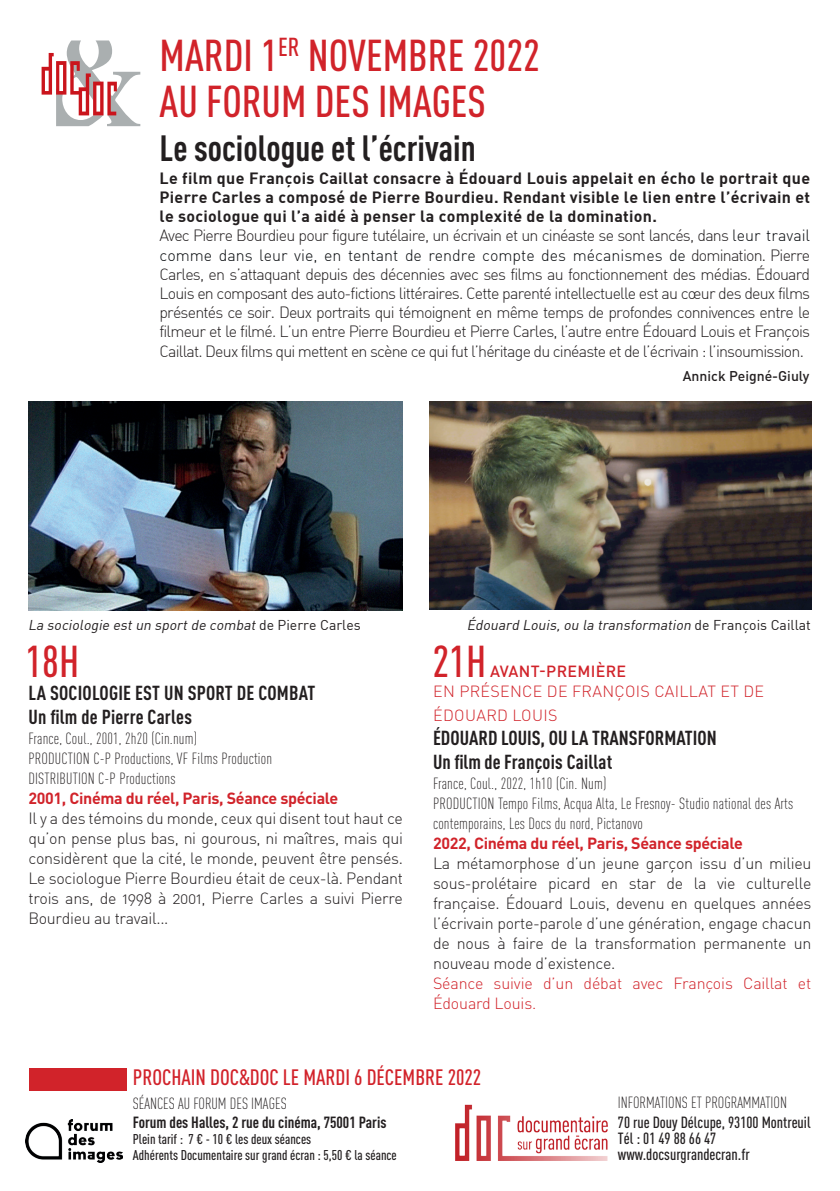
<style>
.page{position:relative;width:840px;height:1191px;background:#fff}
.page>*{position:absolute;margin:0;border:0;box-sizing:border-box;transform-origin:0 0}
.t1{font:500 44px/46px "DIN Cond";color:#d1232a}
.t2{font:700 36px "DIN Cond";color:#231f20}
.t3{font:500 22px "DIN Cond";color:#d2222a}
.t4{font:700 20px/24px "DIN Cond";letter-spacing:.01em;color:#231f20}
.t5{font:16px/20px "DIN Light Alternate";letter-spacing:-.02em;color:#231f20;text-align:justify}
.t6{font:300 16px/20px "DIN Cond";letter-spacing:.01em;color:#231f20}
.t7{font:16px/19.2px "DIN Bold";letter-spacing:.02em;color:#231f20;text-align:justify}
.t8{font:700 16px "DIN Pro";letter-spacing:-.02em;color:#d1232a}
.t9{font:500 16px/16px "DIN Cond";color:#231f20}
.t10{font:300 16px/20px "DIN Pro";letter-spacing:-.01em;color:#d1232a}
.t11{font:300 16px/24px "DIN Pro";letter-spacing:.02em;color:#d1232a}
.t12{font:700 16px "DIN Cond";color:#231f20}
.t13{font:500 16px "DIN Pro";letter-spacing:.02em;color:#d1232a}
.t14{font:italic 14px "DIN";color:#231f20}
.t15{font:500 14px/16px "DIN Cond";color:#231f20}
.t16{font:500 14px "DIN";color:#231f20}
.s1{color:#090c0f}
.s2{font-style:normal}
</style>
<div class="page">
<img style="left:429px;top:401px;width:382px;height:208px">
<img style="left:28px;top:401px;width:375px;height:209px">
<svg style="left:42px;top:40px;width:98px;height:86px"></svg>
<img style="left:455px;top:1104px;width:153px;height:56px">
<div style="left:29px;top:1068px;width:97px;height:22px;background:#d1232a"></div>
<img style="left:26px;top:1119px;width:96px;height:43px">
<h1 class="t1" style="left:159px;top:31px;width:381px">MARDI 1<sup>ER</sup> NOVEMBRE 2022<br>AU FORUM DES IMAGES</h1>
<h2 class="t2" style="left:159px;top:126px;width:317px">Le sociologue et l’écrivain</h2>
<p class="t7" style="left:159px;top:168px;width:651px">Le film que François Caillat consacre à Édouard Louis appelait en écho le portrait que Pierre Carles a composé de Pierre Bourdieu. Rendant visible le lien entre l’écrivain et le sociologue qui l’a aidé à penser la complexité de la domination.</p>
<p class="t5" style="left:159px;top:226px;width:652px;line-height:19.2px">Avec Pierre Bourdieu pour figure tutélaire, un écrivain et un cinéaste se sont lancés, dans <span class="s1">leur travail comme dans leur vie, en tentant de rendre compte des mécanismes de</span> domination. Pierre Carles, en s’attaquant depuis des décennies avec ses films au fonctionnement des médias. Édouard Louis en composant des auto-fictions littéraires. Cette parenté intellectuelle est au cœur des deux films présentés ce soir. Deux portraits qui témoignent en même temps de profondes connivences entre le filmeur et le filmé. L’un entre Pierre Bourdieu et Pierre Carles, l’autre entre Édouard Louis et François Caillat. Deux films qui mettent en scène ce qui fut l’héritage du cinéaste et de l’écrivain : l’insoumission.</p>
<p class="t16" style="left:682px;top:367px;width:128px">Annick Peigné-Giuly</p>
<p class="t14" style="left:28px;top:616px;width:334px">La sociologie estun sportde combat<span class="s2">d e P i e r re C a r l e s</span></p>
<p class="t14" style="left:466px;top:616px;width:345px">Édouard Louis,ou la transformation <span class="s2">d e F ra n ç o i s C a i l la t</span></p>
<h1 class="t1" style="left:26px;top:637px;width:55px">18H</h1>
<h1 class="t1" style="left:432px;top:637px;width:55px">21H</h1>
<p class="t13" style="left:489px;top:658px;width:138px">AVANT-PREMIÈRE</p>
<p class="t4" style="left:28px;top:680px;width:288px">LA SOCIOLOGIE EST UN SPORT DE COMBAT<br>Un film de Pierre Carles</p>
<p class="t6" style="left:28px;top:728px;width:245px">France, Coul., 2001, 2h20 (Cin.num)<br>PRODUCTION C-P Productions, VF Films Production<br>DISTRIBUTION C-P Productions</p>
<p class="t8" style="left:28px;top:785px;width:311px">2001, Cinéma du réel, Paris, Séance spéciale</p>
<p class="t5" style="left:28px;top:808px;width:376px">Il y a des témoins du monde, ceux qui disent tout haut ce qu’on pense plus bas, ni gourous, ni maîtres, mais qui considèrent que la cité, le monde, peuvent être pensés.<br>Le sociologue Pierre Bourdieu était de ceux-là. Pendant trois ans, de 1998 à 2001, Pierre Carles a suivi Pierre Bourdieu au travail...</p>
<p class="t11" style="left:433px;top:677px;width:332px">EN PRÉSENCE DE FRANÇOIS CAILLAT ET DE<br>ÉDOUARD LOUIS</p>
<p class="t4" style="left:433px;top:725px;width:285px">ÉDOUARD LOUIS, OU LA TRANSFORMATION<br>Un film de François Caillat</p>
<p class="t6" style="left:433px;top:773px;width:361px">France, Coul., 2022, 1h10 (Cin. Num)<br>PRODUCTION Tempo Films, Acqua Alta, Le Fresnoy- Studio national des Arts contemporains, Les Docs du nord, Pictanovo</p>
<p class="t8" style="left:433px;top:829px;width:311px">2022, Cinéma du réel, Paris, Séance spéciale</p>
<p class="t5" style="left:433px;top:853px;width:379px">La métamorphose d’un jeune garçon issu d’un milieu sous-prolétaire picard en star de la vie culturelle française. Édouard Louis, devenu en quelques années l’écrivain porte-parole d’une génération, engage chacun de nous à faire de la transformation permanente un nouveau mode d’existence.</p>
<p class="t10" style="left:433px;top:971px;width:379px">Séance suivie d’un débat avec François Caillat et<br>Édouard Louis.</p>
<h3 class="t3" style="left:133px;top:1064px;width:350px">PROCHAIN DOC&amp;DOC LE MARDI 6 DÉCEMBRE 2022</h3>
<p class="t6" style="left:133px;top:1093px;width:155px">SÉANCES AU FORUM DES IMAGES</p>
<p class="t12" style="left:133px;top:1112px;width:255px">Forum des Halles, 2 rue du cinéma, 75001 Paris</p>
<p class="t15" style="left:133px;top:1131px;width:265px">Plein tarif : 7 € - 10 € les deux séances<br>Adhérents Documentaire sur grand écran : 5,50 € la séance</p>
<p class="t6" style="left:617px;top:1092px;width:170px">INFORMATIONS ET PROGRAMMATION</p>
<p class="t9" style="left:617px;top:1113px;width:194px">70 rue Douy Délcupe, 93100 Montreuil<br>Tél : 01 49 88 66 47 www.docsurgrandecran.fr</p>
</div>
